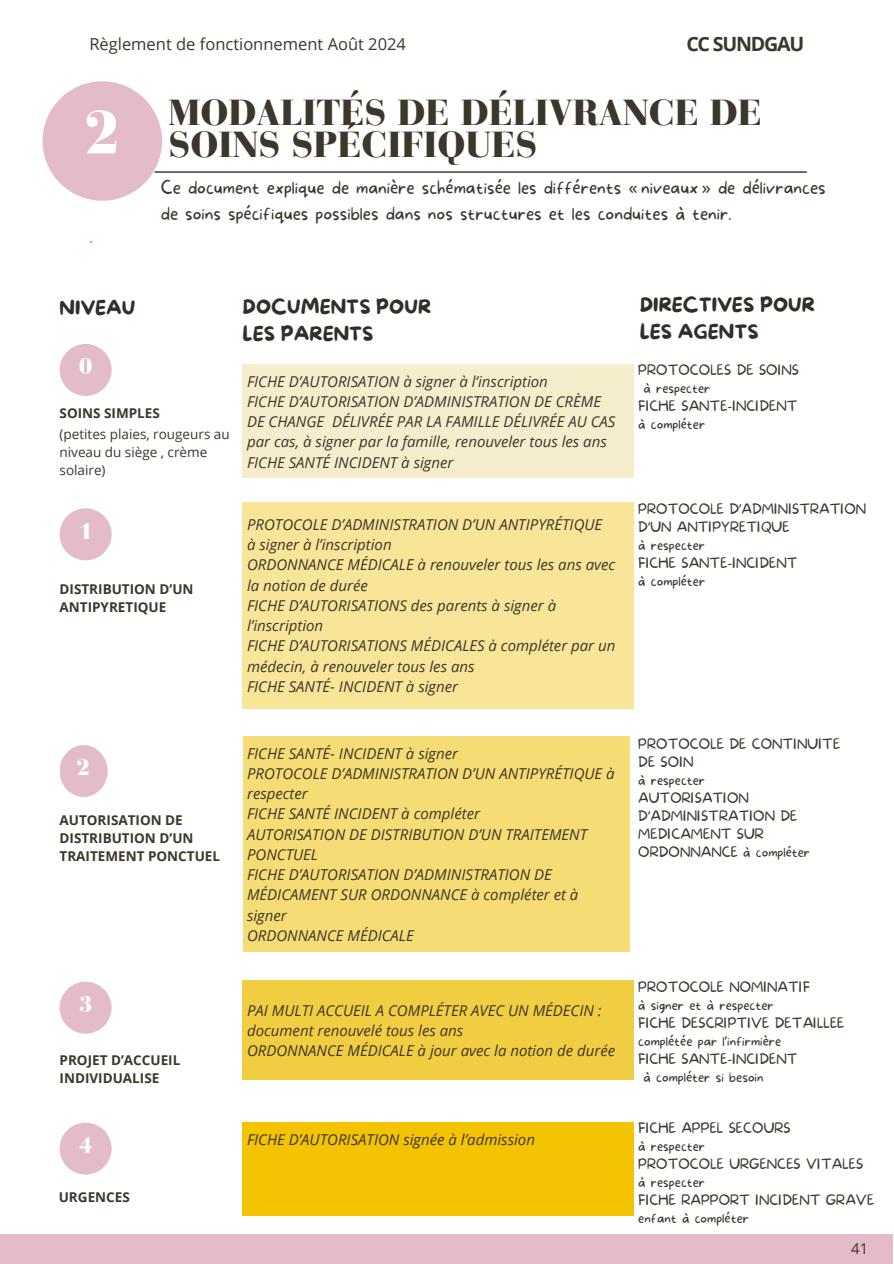
<style>
.page{position:relative;width:894px;height:1264px;background:#fff}
.page>*{position:absolute;margin:0;border:0;box-sizing:border-box;transform-origin:0 0}
.t1{font:900 60px "Bauer Bodoni Pro";color:#fff}
.t2{font:900 36px/32.7px "Bauer Bodoni Pro";color:#3d362b}
.t3{font:900 22.5px "Bauer Bodoni Pro";color:#fff}
.t4{font:700 19.65px "Open Sans";letter-spacing:-.065em;color:#3d362b}
.t5{font:19.5px/27px "More Sugar";color:#342d2a}
.t6{font:100 19.5px "More Sugar";color:#ea6648}
.t7{font:100 18px/25.8px "More Sugar";color:#3d362b}
.t8{font:16.5px "Open Sans";color:#3d362b}
.t9{font:italic 15px/20.2px "Open Sans";color:#3d362b}
.t10{font:15px "Open Sans";color:#3d362b}
.t11{font:100 13.5px/18px "More Sugar";color:#3d362b}
.t12{font:700 13.5px/18px "Open Sans";color:#3d362b}
.t13{font:13.5px/18px "Open Sans";color:#3d362b}
.s1{font-family:"Noto Sans";font-weight:400}
</style>
<div class="page">
<hr style="left:154px;top:171px;width:652px;height:2px;background:#000">
<div style="left:0;top:1233px;width:892px;height:30px;background:#e4bcc7"></div>
<div style="left:43px;top:81px;width:119px;height:120px;background:#e4bcc7;border-radius:50%"></div>
<div style="left:242px;top:364px;width:391px;height:114px;background:#f6edcd"></div>
<div style="left:60px;top:344px;width:52px;height:52px;background:#e4bcc7;border-radius:50%"></div>
<div style="left:60px;top:508px;width:52px;height:52px;background:#e4bcc7;border-radius:50%"></div>
<div style="left:242px;top:501px;width:392px;height:207px;background:#f8e598"></div>
<div style="left:242px;top:736px;width:387px;height:215px;background:#f6dc74"></div>
<div style="left:60px;top:981px;width:52px;height:52px;background:#e4bcc7;border-radius:50%"></div>
<div style="left:242px;top:980px;width:392px;height:100px;background:#f1ce41"></div>
<div style="left:60px;top:1122px;width:52px;height:52px;background:#e4bcc7;border-radius:50%"></div>
<div style="left:242px;top:1122px;width:392px;height:94px;background:#f4c302"></div>
<div style="left:60px;top:745px;width:47px;height:52px;background:#e4bcc7;border-radius:50%"></div>
<h4 class="t8" style="left:89px;top:33px;width:318px">Règlement de fonctionnement Août 2024</h4>
<p class="t4" style="left:686px;top:30px;width:119px">CC SUNDGAU</p>
<h5 class="t1" style="left:84px;top:109px;width:38px">2</h5>
<h1 class="t6" style="left:89px;top:224px;width:5px">.</h1>
<p class="t2" style="left:168px;top:100px;width:595px">MODALITÉS DE DÉLIVRANCE DE<br>SOINS SPÉCIFIQUES</p>
<h3 class="t7" style="left:161px;top:175px;width:666px">Ce document explique de manière schématisée les différents <span class="s1">«</span> niveaux <span class="s1">»</span> de délivrances de soins spécifiques possibles dans nos structures et les conduites à tenir.</h3>
<h3 class="t5" style="left:60px;top:295px;width:78px">NIVEAU</h3>
<p class="t3" style="left:79px;top:358px;width:15px">0</p>
<p class="t12" style="left:60px;top:403px;width:102px">SOINS SIMPLES</p>
<p class="t13" style="left:60px;top:424px;width:172px">(petites plaies, rougeurs au niveau du siège , crème solaire)</p>
<p class="t5" style="left:242px;top:294px;width:190px">DOCUMENTS POUR<br>LES PARENTS</p>
<h6 class="t5" style="left:639px;top:292px;width:177px">DIRECTIVES POUR<br>LES AGENTS</h6>
<p class="t11" style="left:638px;top:362px;width:162px">PROTOCOLES DE SOINS</p>
<h3 class="t11" style="left:643px;top:380px;width:68px">à respecter</h3>
<p class="t11" style="left:638px;top:398px;width:161px">FICHE SANTE-INCIDENT</p>
<p class="t11" style="left:638px;top:416px;width:68px">à compléter</p>
<p class="t9" style="left:247px;top:370px;width:369px">FICHE D’AUTORISATION à signer à l’inscription<br>FICHE D’AUTORISATION D’ADMINISTRATION DE CRÈME DE CHANGE DÉLIVRÉE PAR LA FAMILLE DÉLIVRÉE AU CAS par cas, à signer par la famille, renouveler tous les ans FICHE SANTÉ INCIDENT à signer</p>
<p class="t3" style="left:79px;top:522px;width:15px">1</p>
<h6 class="t9" style="left:247px;top:514px;width:370px">PROTOCOLE D’ADMINISTRATION D’UN ANTIPYRÉTIQUE<br>à signer à l’inscription<br>ORDONNANCE MÉDICALE à renouveler tous les ans avec la notion de durée<br>FICHE D’AUTORISATIONS des parents à signer à l’inscription<br>FICHE D’AUTORISATIONS MÉDICALES à compléter par un médecin, à renouveler tous les ans<br>FICHE SANTÉ- INCIDENT à signer</h6>
<h5 class="t12" style="left:60px;top:579px;width:135px">DISTRIBUTION D’UN<br>ANTIPYRETIQUE</h5>
<p class="t11" style="left:638px;top:501px;width:229px">PROTOCOLE D<span class="s1">’</span>ADMINISTRATION<br>D<span class="s1">’</span>UN ANTIPYRETIQUE</p>
<p class="t11" style="left:638px;top:537px;width:68px">à respecter</p>
<p class="t11" style="left:638px;top:555px;width:161px">FICHE SANTE-INCIDENT</p>
<p class="t11" style="left:638px;top:573px;width:68px">à compléter</p>
<p class="t3" style="left:77px;top:759px;width:15px">2</p>
<h5 class="t12" style="left:60px;top:810px;width:162px">AUTORISATION DE<br>DISTRIBUTION D’UN<br>TRAITEMENT PONCTUEL</h5>
<p class="t9" style="left:247px;top:742px;width:369px">FICHE SANTÉ- INCIDENT à signer<br>PROTOCOLE D’ADMINISTRATION D’UN ANTIPYRÉTIQUE à respecter<br>FICHE SANTÉ INCIDENT à compléter<br>AUTORISATION DE DISTRIBUTION D’UN TRAITEMENT<br>PONCTUEL<br>FICHE D’AUTORISATION D’ADMINISTRATION DE<br>MÉDICAMENT SUR ORDONNANCE à compléter et à signer<br>ORDONNANCE MÉDICALE</p>
<h6 class="t11" style="left:638px;top:735px;width:203px">PROTOCOLE DE CONTINUITE<br>DE SOIN</h6>
<p class="t11" style="left:638px;top:771px;width:68px">à respecter</p>
<p class="t11" style="left:638px;top:789px;width:173px">AUTORISATION<br>D<span class="s1">’</span>ADMINISTRATION DE<br>MEDICAMENT SUR<br>ORDONNANCE à compléter</p>
<h5 class="t3" style="left:79px;top:995px;width:15px">3</h5>
<p class="t9" style="left:247px;top:999px;width:369px">PAI MULTI ACCUEIL A COMPLÉTER AVEC UN MÉDECIN : document renouvelé tous les ans<br>ORDONNANCE MÉDICALE à jour avec la notion de durée</p>
<p class="t12" style="left:60px;top:1050px;width:122px">PROJET D’ACCUEIL<br>INDIVIDUALISE</p>
<h6 class="t3" style="left:79px;top:1136px;width:15px">4</h6>
<p class="t12" style="left:59px;top:1187px;width:72px">URGENCES</p>
<p class="t9" style="left:247px;top:1129px;width:289px">FICHE D’AUTORISATION signée à l’admission</p>
<p class="t11" style="left:638px;top:978px;width:173px">PROTOCOLE NOMINATIF</p>
<p class="t11" style="left:638px;top:996px;width:137px">à signer et à respecter</p>
<p class="t11" style="left:638px;top:1014px;width:208px">FICHE DESCRIPTIVE DETAILLEE complétée par l<span class="s1">’</span>infirmière</p>
<p class="t11" style="left:638px;top:1050px;width:161px">FICHE SANTE-INCIDENT</p>
<h5 class="t11" style="left:643px;top:1068px;width:121px">à compléter si besoin</h5>
<h6 class="t11" style="left:638px;top:1119px;width:154px">FICHE APPEL SECOURS</h6>
<p class="t11" style="left:638px;top:1137px;width:68px">à respecter</p>
<p class="t11" style="left:638px;top:1155px;width:226px">PROTOCOLE URGENCES VITALES</p>
<p class="t11" style="left:638px;top:1173px;width:68px">à respecter</p>
<p class="t11" style="left:638px;top:1191px;width:237px">FICHE RAPPORT INCIDENT GRAVE enfant à compléter</p>
<h2 class="t10" style="left:851px;top:1237px;width:19px">41</h2>
</div>
